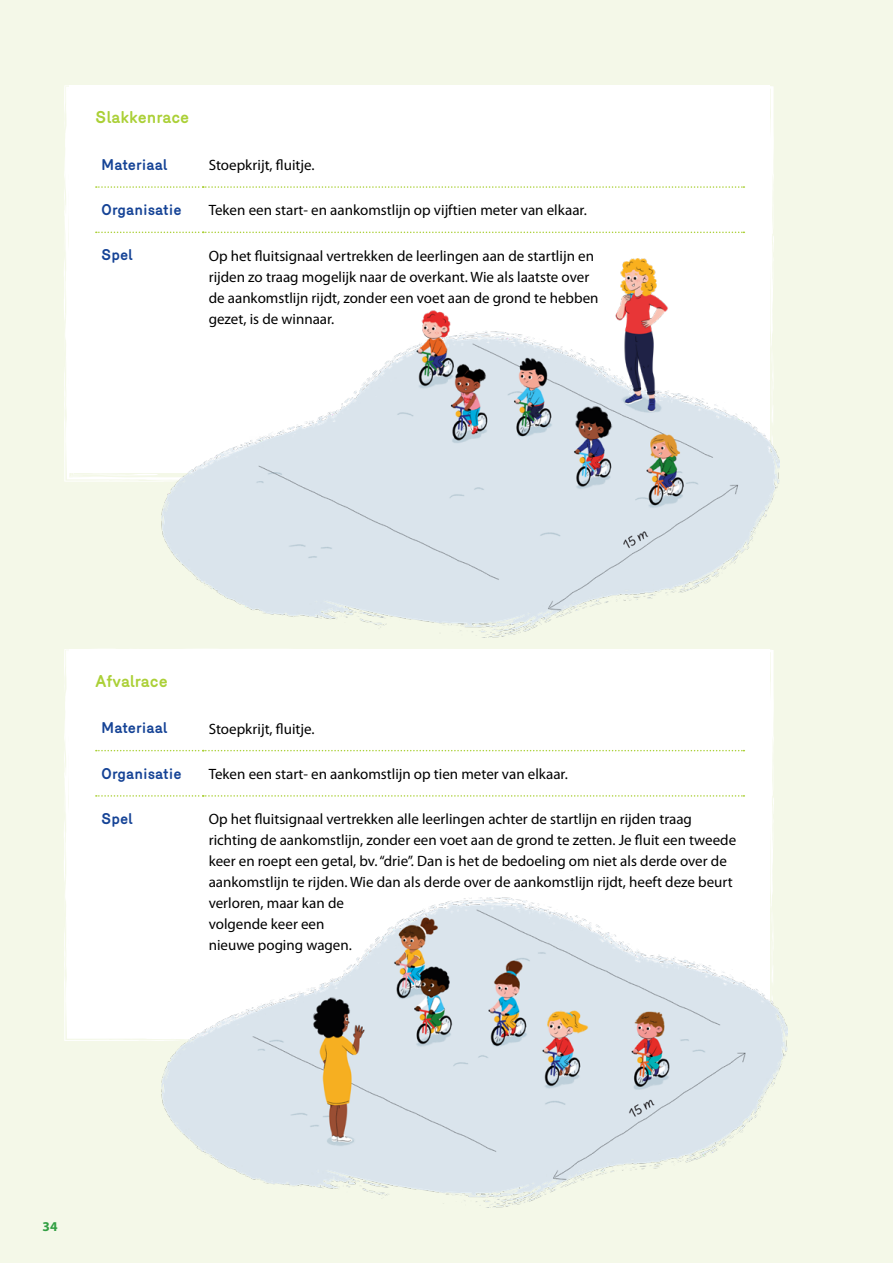
<style>
.page{position:relative;width:893px;height:1263px;background:#f4f8e8}
.page>*{position:absolute;margin:0;border:0;box-sizing:border-box;transform-origin:0 0}
.t1{font:700 16.5px "Mercury";color:#abd037}
.t2{font:15px/21px "Myriad Pro";color:#000}
.t3{font:700 15px "Mercury";color:#154396}
.t4{font:700 13.5px "Myriad Pro";color:#319f42}
</style>
<div class="page">
<div style="left:64px;top:85px;width:710px;height:170px;background:#fff"></div>
<svg style="left:599px;top:86px;width:16px;height:2px"></svg>
<svg style="left:766px;top:91px;width:3px;height:7px"></svg>
<svg style="left:680px;top:86px;width:52px;height:5px"></svg>
<svg style="left:626px;top:91px;width:27px;height:1px"></svg>
<svg style="left:489px;top:89px;width:12px;height:1px"></svg>
<svg style="left:531px;top:86px;width:27px;height:6px"></svg>
<svg style="left:327px;top:85px;width:51px;height:7px"></svg>
<svg style="left:203px;top:86px;width:13px;height:5px"></svg>
<svg style="left:271px;top:85px;width:46px;height:7px"></svg>
<svg style="left:240px;top:87px;width:22px;height:3px"></svg>
<svg style="left:89px;top:86px;width:24px;height:7px"></svg>
<div style="left:64px;top:200px;width:681px;height:282px;background:#fff"></div>
<div style="left:64px;top:649px;width:710px;height:248px;background:#fff"></div>
<svg style="left:599px;top:650px;width:16px;height:1px"></svg>
<svg style="left:766px;top:655px;width:3px;height:6px"></svg>
<svg style="left:680px;top:649px;width:52px;height:5px"></svg>
<svg style="left:626px;top:654px;width:27px;height:1px"></svg>
<svg style="left:489px;top:653px;width:12px;height:1px"></svg>
<svg style="left:531px;top:650px;width:27px;height:6px"></svg>
<svg style="left:327px;top:649px;width:51px;height:7px"></svg>
<svg style="left:203px;top:649px;width:13px;height:5px"></svg>
<svg style="left:271px;top:649px;width:46px;height:6px"></svg>
<svg style="left:240px;top:650px;width:22px;height:4px"></svg>
<svg style="left:89px;top:649px;width:24px;height:7px"></svg>
<div style="left:64px;top:762px;width:681px;height:279px;background:#fff"></div>
<img style="left:162px;top:255px;width:618px;height:383px">
<img style="left:162px;top:897px;width:625px;height:310px">
<p class="t1" style="left:95px;top:108px;width:96px">Slakkenrace</p>
<p class="t3" style="left:101px;top:156px;width:68px">Materiaal</p>
<p class="t2" style="left:209px;top:155px;width:107px">Stoepkrijt, fluitje.</p>
<p class="t3" style="left:101px;top:201px;width:82px">Organisatie</p>
<p class="t2" style="left:209px;top:200px;width:380px">Teken een start- en aankomstlijn op vijftien meter van elkaar.</p>
<p class="t3" style="left:101px;top:246px;width:33px">Spel</p>
<p class="t2" style="left:209px;top:245px;width:391px">Op het fluitsignaal vertrekken de leerlingen aan de startlijn en rijden zo traag mogelijk naar de overkant. Wie als laatste over de aankomstlijn rijdt, zonder een voet aan de grond te hebben gezet, is de winnaar.</p>
<p class="t1" style="left:95px;top:671px;width:74px">Afvalrace</p>
<p class="t3" style="left:101px;top:719px;width:68px">Materiaal</p>
<p class="t2" style="left:209px;top:718px;width:107px">Stoepkrijt, fluitje.</p>
<p class="t3" style="left:101px;top:764px;width:82px">Organisatie</p>
<p class="t2" style="left:209px;top:764px;width:361px">Teken een start- en aankomstlijn op tien meter van elkaar.</p>
<p class="t3" style="left:101px;top:810px;width:33px">Spel</p>
<p class="t2" style="left:209px;top:809px;width:529px">Op het fluitsignaal vertrekken alle leerlingen achter de startlijn en rijden traag richting de aankomstlijn, zonder een voet aan de grond te zetten. Je fluit een tweede keer en roept een getal, bv. “drie”. Dan is het de bedoeling om niet als derde over de aankomstlijn te rijden. Wie dan als derde over de aankomstlijn rijdt, heeft deze beurt verloren, maar kan de<br>volgende keer een<br>nieuwe poging wagen.</p>
<p class="t4" style="left:43px;top:1217px;width:16px">34</p>
</div>
